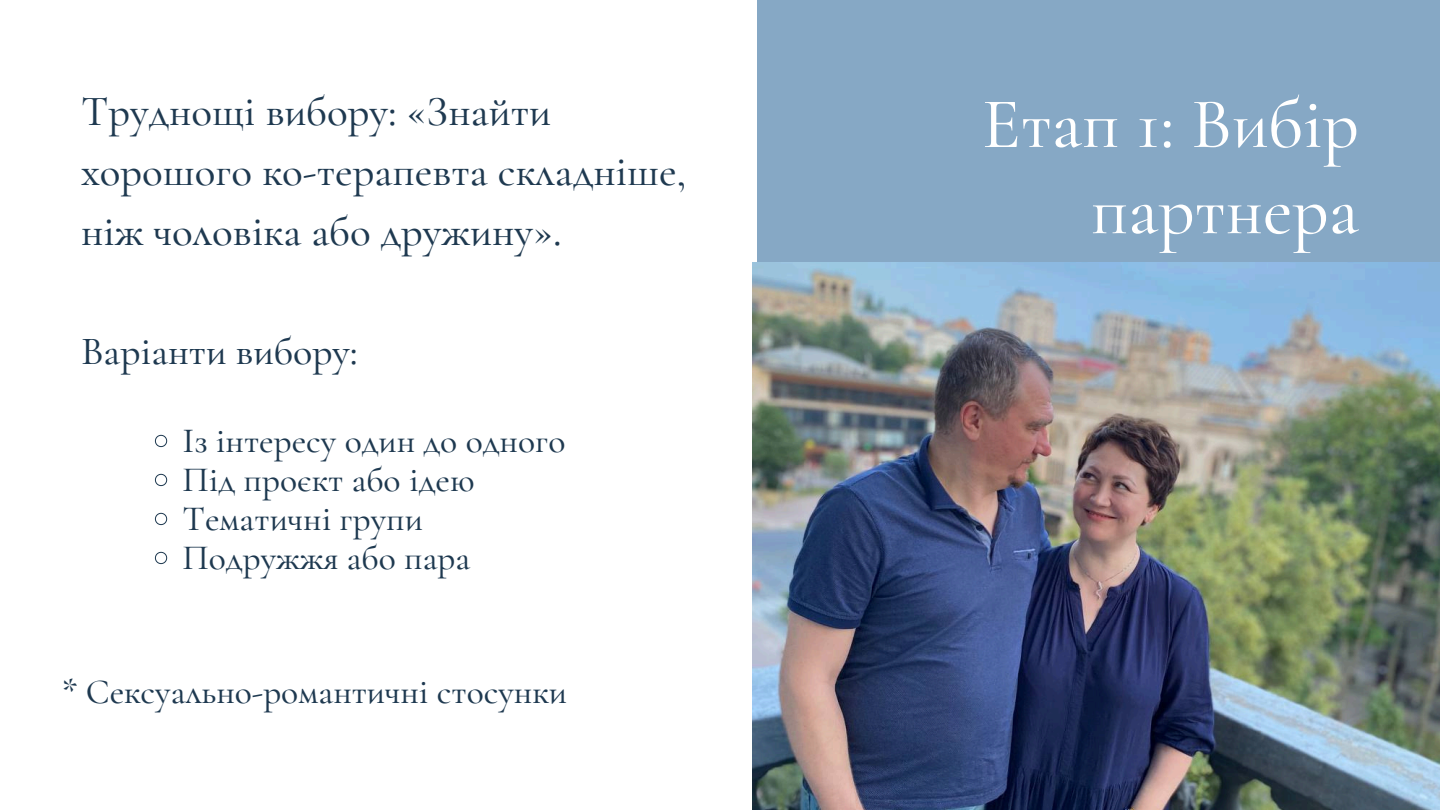
<style>
.page{position:relative;width:1440px;height:810px;background:#fff}
.page>*{position:absolute;margin:0;border:0;box-sizing:border-box;transform-origin:0 0}
.t1{font:500 72px/86.2px "Cormorant Garamond";color:#fff;text-align:right}
.t2{font:500 43px/60px "Cormorant Garamond";color:#1e3950}
.t3{font:500 40px "Cormorant Garamond";color:#1e3950}
.t4{font:500 35.5px "Cormorant Garamond";color:#1e3950}
</style>
<div class="page">
<div style="left:757px;top:0;width:683px;height:810px;background:#86a8c5"></div>
<img style="left:752px;top:263px;width:688px;height:547px">
<svg style="left:155px;top:434px;width:13px;height:13px"></svg>
<svg style="left:155px;top:473px;width:13px;height:13px"></svg>
<svg style="left:155px;top:512px;width:13px;height:13px"></svg>
<svg style="left:155px;top:551px;width:13px;height:13px"></svg>
<p class="t2" style="left:81px;top:81px;width:607px">Труднощі вибору: «Знайти хорошого ко-терапевта складніше, ніж чоловіка або дружину».</p>
<p class="t3" style="left:81px;top:328px;width:278px">Варіанти вибору:</p>
<p class="t4" style="left:183px;top:419px;width:384px">Із інтересу один до одного</p>
<p class="t4" style="left:183px;top:458px;width:293px">Під проєкт або ідею</p>
<h3 class="t4" style="left:183px;top:497px;width:242px">Тематичні групи</h3>
<h1 class="t4" style="left:183px;top:536px;width:289px">Подружжя або пара</h1>
<p class="t4" style="left:62px;top:670px;width:507px">* Сексуально-романтичні стосунки</p>
<h2 class="t1" style="left:982px;top:81px;width:378px">Етап 1: Вибір партнера</h2>
</div>
